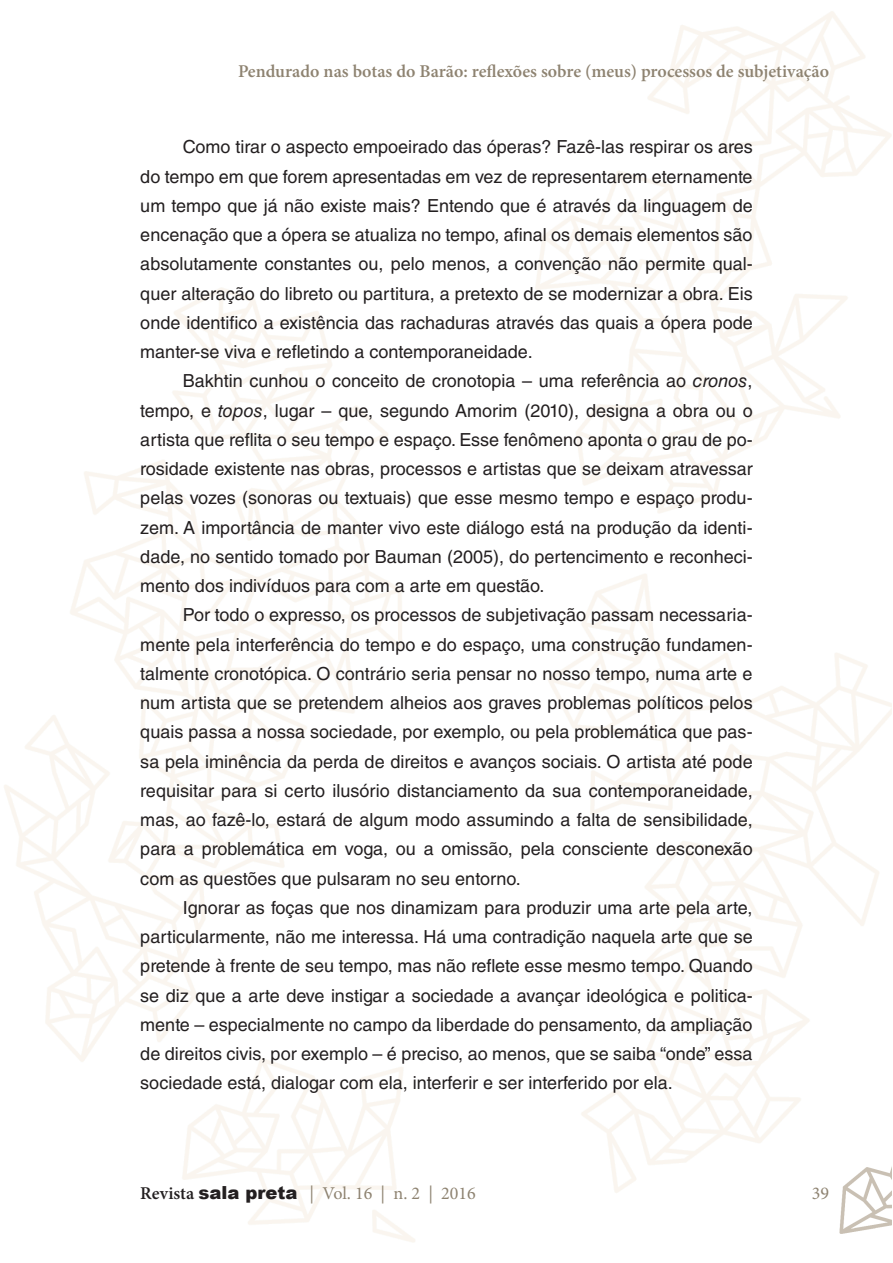
<style>
.page{position:relative;width:893px;height:1263px;background:#fff}
.page>*{position:absolute;margin:0;border:0;box-sizing:border-box;transform-origin:0 0}
.texto{font:18px/29.2px "Helvetica LT Std";color:#231f20;text-align:justify}
.t1{font:600 18px "Minion Pro";color:#8e8371}
.t2{font:18px "Minion Pro";color:#8e8371}
.s1{font-style:italic}
.s2{font-weight:600;color:#231f20}
.s3{font-family:"Arial";font-weight:900;color:#231f20}
</style>
<div class="page">
<img style="left:839px;top:1167px;width:52px;height:67px">
<p class="t1" style="left:238px;top:59px;width:593px">Pendurado nas botas do Barão: reflexões sobre (meus) processos de subjetivação</p>
<p class="texto" style="left:140px;top:132px;width:614px;text-indent:43px">Como tirar o aspecto empoeirado das óperas? Fazê-las respirar os ares do tempo em que forem apresentadas em vez de representarem eternamente um tempo que já não existe mais? Entendo que é através da linguagem de encenação que a ópera se atualiza no tempo, afinal os demais elementos são absolutamente constantes ou, pelo menos, a convenção não permite qual&shy;quer alteração do libreto ou partitura, a pretexto de se modernizar a obra. Eis onde identifico a existência das rachaduras através das quais a ópera pode manter-se viva e refletindo a contemporaneidade.</p>
<p class="texto" style="left:140px;top:366px;width:614px;text-indent:43px">Bakhtin cunhou o conceito de cronotopia – uma referência ao <span class="s1">cronos</span>, tempo, e <span class="s1">topos</span>, lugar – que, segundo Amorim (2010), designa a obra ou o artista que reflita o seu tempo e espaço. Esse fenômeno aponta o grau de po&shy;rosidade existente nas obras, processos e artistas que se deixam atravessar pelas vozes (sonoras ou textuais) que esse mesmo tempo e espaço produ&shy;zem. A importância de manter vivo este diálogo está na produção da identi&shy;dade, no sentido tomado por Bauman (2005), do pertencimento e reconheci&shy;mento dos indivíduos para com a arte em questão.</p>
<p class="texto" style="left:140px;top:600px;width:614px;text-indent:43px">Por todo o expresso, os processos de subjetivação passam necessaria&shy;mente pela interferência do tempo e do espaço, uma construção fundamen&shy;talmente cronotópica. O contrário seria pensar no nosso tempo, numa arte e num artista que se pretendem alheios aos graves problemas políticos pelos quais passa a nossa sociedade, por exemplo, ou pela problemática que pas&shy;sa pela iminência da perda de direitos e avanços sociais. O artista até pode requisitar para si certo ilusório distanciamento da sua contemporaneidade, mas, ao fazê-lo, estará de algum modo assumindo a falta de sensibilidade, para a problemática em voga, ou a omissão, pela consciente desconexão com as questões que pulsaram no seu entorno.</p>
<p class="texto" style="left:140px;top:893px;width:614px;text-indent:43px">Ignorar as foças que nos dinamizam para produzir uma arte pela arte, particularmente, não me interessa. Há uma contradição naquela arte que se pretende à frente de seu tempo, mas não reflete esse mesmo tempo. Quando se diz que a arte deve instigar a sociedade a avançar ideológica e politica&shy;mente – especialmente no campo da liberdade do pensamento, da ampliação de direitos civis, por exemplo – é preciso, ao menos, que se saiba “onde” essa sociedade está, dialogar com ela, interferir e ser interferido por ela.</p>
<p class="t2" style="left:140px;top:1181px;width:337px"><span class="s2">Revista</span> <span class="s3">sala preta</span> | Vol. 16 | n. 2 | 2016</p>
<p class="t2" style="left:812px;top:1181px;width:19px">39</p>
</div>
